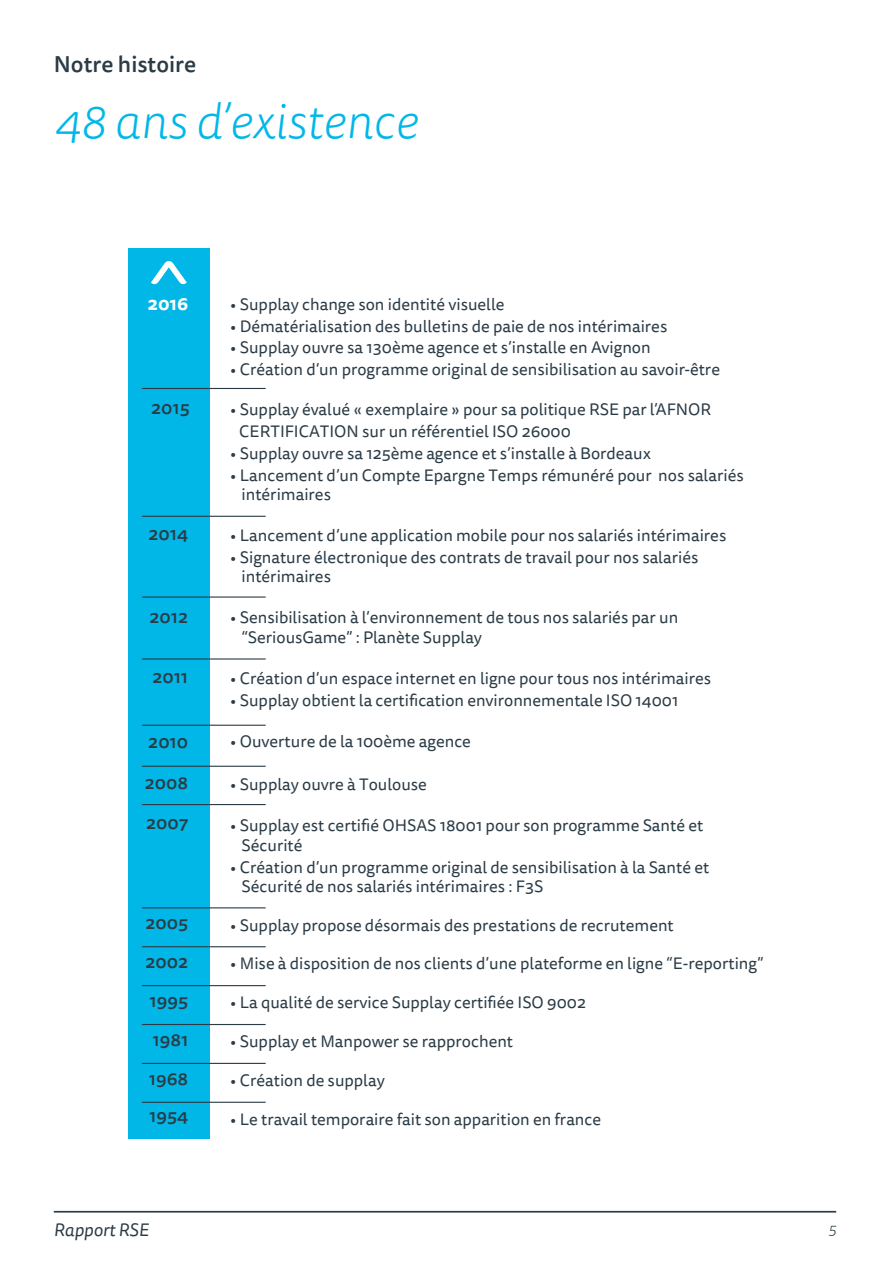
<style>
.page{position:relative;width:893px;height:1263px;background:#fff}
.page>*{position:absolute;margin:0;border:0;box-sizing:border-box;transform-origin:0 0}
.t1{font:italic 300 49.5px "Tisa Sans OT";color:#00b7e7}
.t2{font:500 22.5px "Tisa Sans OT";color:#2b3c47}
.t3{font:500 18px "Tisa Sans OT";color:#2b3c47}
.t4{font:italic 18px "Tisa Sans OT";color:#2b3c47}
.t5{font:700 18px "Tisa Sans OT";color:#fff}
.t6{font:16.5px/19.4px "Tisa Sans OT";color:#2b3c47}
.t7{font:italic 300 15.75px "Tisa Sans OT";color:#2b3c47}
</style>
<div class="page">
<hr style="left:54px;top:1211px;width:782px;height:2px;background:#2b3c47">
<div style="left:128px;top:248px;width:82px;height:891px;background:#00b7e7"></div>
<hr style="left:142px;top:1102px;width:124px;height:1px;background:#2b3c47">
<hr style="left:142px;top:1063px;width:124px;height:1px;background:#2b3c47">
<hr style="left:142px;top:1024px;width:124px;height:1px;background:#2b3c47">
<hr style="left:142px;top:985px;width:124px;height:1px;background:#2b3c47">
<hr style="left:142px;top:946px;width:124px;height:1px;background:#2b3c47">
<hr style="left:142px;top:907px;width:124px;height:1px;background:#2b3c47">
<hr style="left:142px;top:804px;width:124px;height:1px;background:#2b3c47">
<hr style="left:142px;top:766px;width:124px;height:1px;background:#2b3c47">
<hr style="left:142px;top:725px;width:124px;height:1px;background:#2b3c47">
<hr style="left:142px;top:658px;width:124px;height:2px;background:#2b3c47">
<hr style="left:142px;top:597px;width:124px;height:1px;background:#2b3c47">
<hr style="left:142px;top:516px;width:124px;height:1px;background:#2b3c47">
<hr style="left:142px;top:388px;width:124px;height:1px;background:#2b3c47">
<svg style="left:151px;top:261px;width:36px;height:23px"></svg>
<h2 class="t2" style="left:54px;top:56px;width:144px">Notre histoire</h2>
<h1 class="t1" style="left:54px;top:103px;width:365px">48 ans d’existence</h1>
<p class="t5" style="left:148px;top:297px;width:42px">2016</p>
<p class="t3" style="left:151px;top:402px;width:40px">2015</p>
<p class="t3" style="left:149px;top:527px;width:41px">2014</p>
<p class="t3" style="left:150px;top:610px;width:40px">2012</p>
<p class="t3" style="left:152px;top:670px;width:37px">2011</p>
<p class="t3" style="left:148px;top:735px;width:41px">2010</p>
<p class="t3" style="left:145px;top:776px;width:45px">2008</p>
<p class="t3" style="left:146px;top:817px;width:44px">2007</p>
<p class="t3" style="left:145px;top:916px;width:44px">2005</p>
<p class="t3" style="left:145px;top:955px;width:44px">2002</p>
<p class="t3" style="left:150px;top:994px;width:40px">1995</p>
<p class="t3" style="left:152px;top:1033px;width:37px">1981</p>
<p class="t3" style="left:149px;top:1072px;width:41px">1968</p>
<p class="t3" style="left:149px;top:1109px;width:40px">1954</p>
<p class="t6" style="left:230px;top:297px;width:276px">• Supplay change son identité visuelle</p>
<p class="t6" style="left:230px;top:318px;width:438px">• Dématérialisation des bulletins de paie de nos intérimaires</p>
<p class="t6" style="left:230px;top:340px;width:422px">• Supplay ouvre sa 130ème agence et s’installe en Avignon</p>
<p class="t6" style="left:230px;top:361px;width:491px">• Création d’un programme original de sensibilisation au savoir-être</p>
<p class="t6" style="left:239px;top:401px;width:473px;line-height:21.8px;text-indent:-9px">• Supplay évalué « exemplaire » pour sa politique RSE par l’AFNOR<br>CERTIFICATION sur un référentiel ISO 26000</p>
<p class="t6" style="left:230px;top:445px;width:422px">• Supplay ouvre sa 125ème agence et s’installe à Bordeaux</p>
<p class="t6" style="left:241px;top:467px;width:503px;text-indent:-11px">• Lancement d’un Compte Epargne Temps rémunéré pour nos salariés intérimaires</p>
<p class="t6" style="left:230px;top:528px;width:497px">• Lancement d’une application mobile pour nos salariés intérimaires</p>
<p class="t6" style="left:241px;top:549px;width:458px;text-indent:-11px">• Signature électronique des contrats de travail pour nos salariés intérimaires</p>
<p class="t6" style="left:241px;top:610px;width:438px;text-indent:-11px">• Sensibilisation à l’environnement de tous nos salariés par un “SeriousGame” : Planète Supplay</p>
<p class="t6" style="left:230px;top:670px;width:482px">• Création d’un espace internet en ligne pour tous nos intérimaires</p>
<p class="t6" style="left:230px;top:692px;width:449px">• Supplay obtient la certification environnementale ISO 14001</p>
<p class="t6" style="left:230px;top:733px;width:242px">• Ouverture de la 100ème agence</p>
<p class="t6" style="left:230px;top:777px;width:198px">• Supplay ouvre à Toulouse</p>
<p class="t6" style="left:241px;top:818px;width:463px;text-indent:-11px">• Supplay est certifié OHSAS 18001 pour son programme Santé et<br>Sécurité</p>
<p class="t6" style="left:241px;top:859px;width:469px;text-indent:-11px">• Création d’un programme original de sensibilisation à la Santé et<br>Sécurité de nos salariés intérimaires : F3S</p>
<p class="t6" style="left:230px;top:917px;width:445px">• Supplay propose désormais des prestations de recrutement</p>
<p class="t6" style="left:230px;top:956px;width:534px">• Mise à disposition de nos clients d’une plateforme en ligne “E-reporting”</p>
<p class="t6" style="left:230px;top:995px;width:357px">• La qualité de service Supplay certifiée ISO 9002</p>
<p class="t6" style="left:230px;top:1033px;width:284px">• Supplay et Manpower se rapprochent</p>
<p class="t6" style="left:230px;top:1072px;width:156px">• Création de supplay</p>
<p class="t6" style="left:230px;top:1111px;width:372px">• Le travail temporaire fait son apparition en france</p>
<p class="t4" style="left:54px;top:1223px;width:96px">Rapport RSE</p>
<p class="t7" style="left:828px;top:1223px;width:9px">5</p>
</div>
